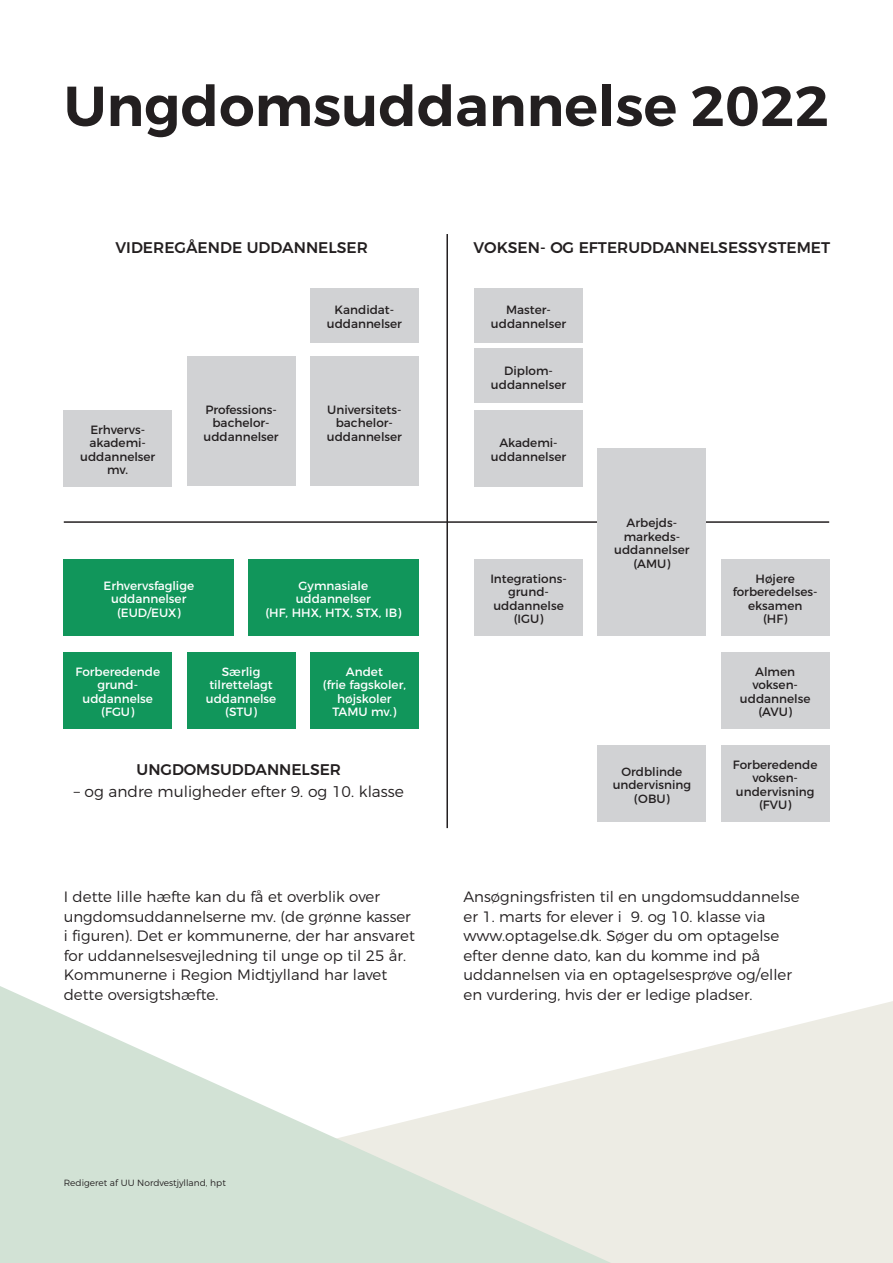
<style>
.page{position:relative;width:893px;height:1263px;background:#fff}
.page>*{position:absolute;margin:0;border:0;box-sizing:border-box;transform-origin:0 0}
.t1{font:600 56.25px "Montserrat";color:#231f20}
.t2{font:500 15.45px "Montserrat";color:#231f20}
.t3{font:300 15.45px "Montserrat";color:#231f20}
.t4{font:300 15px/19.5px "Montserrat";color:#231f20}
.t5{font:12px/13.5px "Montserrat";color:#231f20;text-align:center}
.t6{font:12px/13.5px "Montserrat";color:#fff;text-align:center}
.t7{font:300 9px "Montserrat";color:#231f20}
</style>
<div class="page">
<svg style="left:611px;top:1001px;width:282px;height:262px;fill:#edece4"></svg>
<hr style="left:446px;top:234px;width:2px;height:594px;background:#231f20">
<hr style="left:64px;top:521px;width:765px;height:2px;background:#231f20">
<div style="left:310px;top:357px;width:108px;height:129px;background:#d1d2d4"></div>
<div style="left:248px;top:559px;width:170px;height:76px;background:#11965b"></div>
<div style="left:475px;top:559px;width:108px;height:76px;background:#d1d2d4"></div>
<div style="left:598px;top:448px;width:108px;height:187px;background:#d1d2d4"></div>
<div style="left:721px;top:559px;width:108px;height:76px;background:#d1d2d4"></div>
<div style="left:721px;top:652px;width:108px;height:76px;background:#d1d2d4"></div>
<div style="left:721px;top:745px;width:108px;height:76px;background:#d1d2d4"></div>
<div style="left:598px;top:745px;width:108px;height:76px;background:#d1d2d4"></div>
<div style="left:64px;top:559px;width:170px;height:76px;background:#11965b"></div>
<div style="left:310px;top:288px;width:108px;height:54px;background:#d1d2d4"></div>
<div style="left:475px;top:288px;width:108px;height:54px;background:#d1d2d4"></div>
<div style="left:475px;top:349px;width:108px;height:54px;background:#d1d2d4"></div>
<div style="left:475px;top:410px;width:108px;height:76px;background:#d1d2d4"></div>
<div style="left:187px;top:357px;width:108px;height:129px;background:#d1d2d4"></div>
<div style="left:64px;top:410px;width:108px;height:76px;background:#d1d2d4"></div>
<div style="left:64px;top:652px;width:108px;height:76px;background:#11965b"></div>
<div style="left:187px;top:652px;width:108px;height:76px;background:#11965b"></div>
<div style="left:310px;top:652px;width:108px;height:76px;background:#11965b"></div>
<svg style="left:0;top:986px;width:611px;height:277px;fill:#d3e2d6"></svg>
<h1 class="t1" style="left:64px;top:60px;width:767px">Ungdomsuddannelse 2022</h1>
<p class="t2" style="left:115px;top:235px;width:254px">VIDEREGÅENDE UDDANNELSER</p>
<p class="t2" style="left:473px;top:235px;width:358px">VOKSEN- OG EFTERUDDANNELSESSYSTEMET</p>
<p class="t5" style="left:80px;top:422px;width:77px">Erhvervs&shy;akademi&shy;uddannelser mv.</p>
<p class="t5" style="left:204px;top:402px;width:77px">Professions&shy;bachelor&shy;uddannelser</p>
<p class="t5" style="left:327px;top:302px;width:77px">Kandidat&shy;uddannelser</p>
<p class="t5" style="left:491px;top:302px;width:77px">Master&shy;uddannelser</p>
<p class="t5" style="left:491px;top:363px;width:77px">Diplom&shy;uddannelser</p>
<p class="t5" style="left:327px;top:402px;width:77px">Universitets&shy;bachelor&shy;uddannelser</p>
<p class="t5" style="left:491px;top:435px;width:77px">Akademi&shy;uddannelser</p>
<p class="t6" style="left:104px;top:578px;width:92px">Erhvervsfaglige uddannelser (EUD/EUX)</p>
<p class="t6" style="left:265px;top:578px;width:137px">Gymnasiale uddannelser<br>(HF, HHX, HTX, STX, IB)</p>
<p class="t5" style="left:490px;top:571px;width:78px">Integrations&shy;grund&shy;uddannelse (IGU)</p>
<p class="t6" style="left:75px;top:664px;width:86px">Forberedende grund&shy;uddannelse (FGU)</p>
<p class="t6" style="left:206px;top:664px;width:72px">Særlig tilrettelagt uddannelse (STU)</p>
<p class="t6" style="left:323px;top:664px;width:85px">Andet<br>(frie fagskoler, højskoler<br>TAMU mv.)</p>
<p class="t2" style="left:137px;top:757px;width:206px">UNGDOMSUDDANNELSER</p>
<p class="t3" style="left:74px;top:779px;width:332px">– og andre muligheder efter 9. og 10. klasse</p>
<p class="t5" style="left:614px;top:515px;width:77px">Arbejds&shy;markeds&shy;uddannelser (AMU)</p>
<p class="t5" style="left:613px;top:764px;width:80px">Ordblinde undervisning (OBU)</p>
<p class="t5" style="left:733px;top:571px;width:86px">Højere forberedelses&shy;eksamen<br>(HF)</p>
<p class="t5" style="left:740px;top:664px;width:72px">Almen voksen&shy;uddannelse (AVU)</p>
<p class="t5" style="left:733px;top:757px;width:86px">Forberedende voksen&shy;undervisning (FVU)</p>
<p class="t4" style="left:64px;top:886px;width:353px">I dette lille hæfte kan du få et overblik over ungdomsuddannelserne mv. (de grønne kasser i figuren). Det er kommunerne, der har ansvaret for uddannelsesvejledning til unge op til 25 år.<br>Kommunerne i Region Midtjylland har lavet dette oversigtshæfte.</p>
<p class="t4" style="left:463px;top:886px;width:338px">Ansøgningsfristen til en ungdomsuddannelse er 1. marts for elever i 9. og 10. klasse via www.optagelse.dk. Søger du om optagelse efter denne dato, kan du komme ind på uddannelsen via en optagelsesprøve og/eller en vurdering, hvis der er ledige pladser.</p>
<p class="t7" style="left:64px;top:1176px;width:164px">Redigeret af UU Nordvestjylland, hpt</p>
</div>
